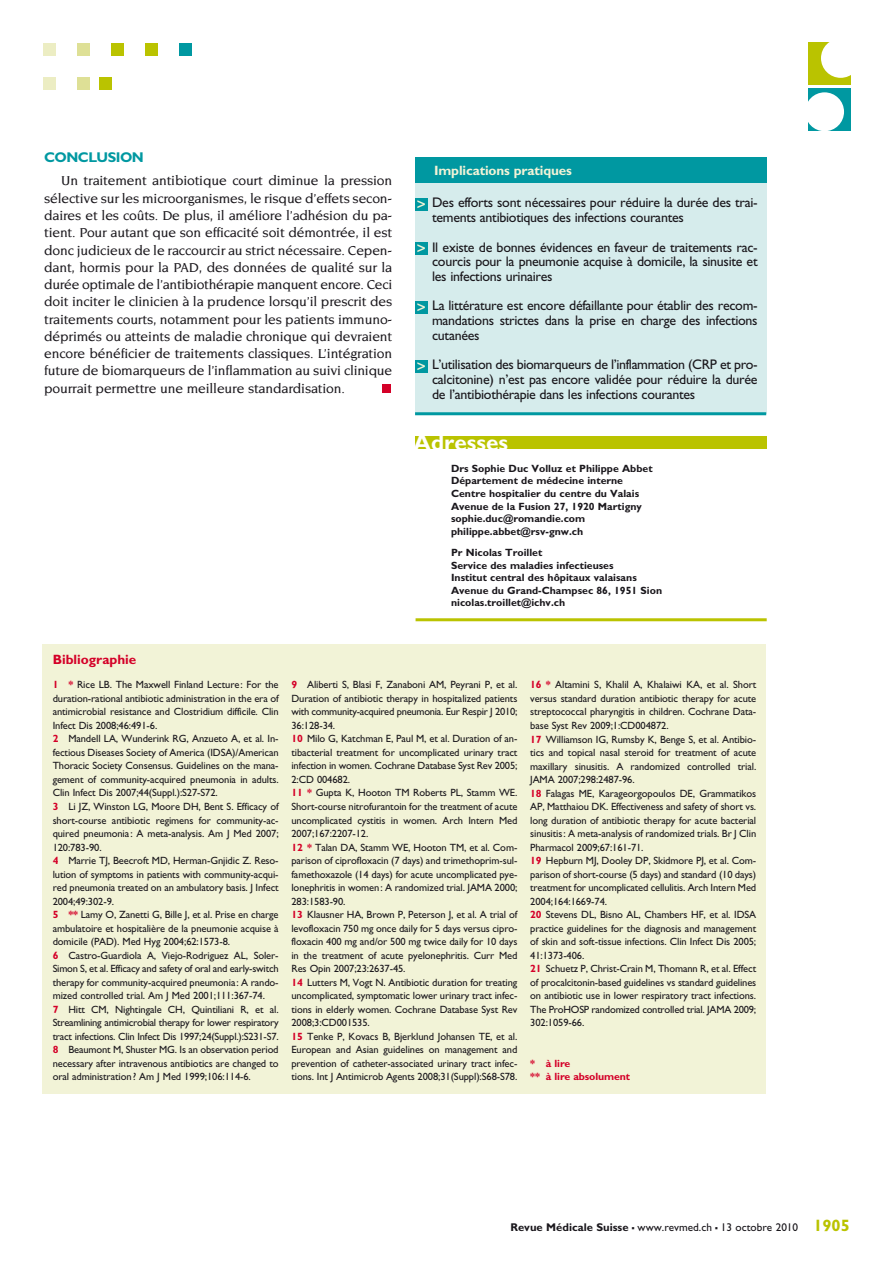
<style>
.page{position:relative;width:894px;height:1264px;background:#fff}
.page>*{position:absolute;margin:0;border:0;box-sizing:border-box;transform-origin:0 0}
.t1{font:700 22.5px "Gill Sans";color:#fff}
.t2{font:700 14.1px "Gill Sans";letter-spacing:-.035em;color:#0098a1}
.t3{font:500 13.95px/17.2px "Novarese";letter-spacing:-.01em;color:#1a171c;text-align:justify}
.t4{font:13.95px/14.7px "Gill Sans";letter-spacing:-.02em;color:#1a171c;text-align:justify}
.t5{font:700 13.5px "Gill Sans";letter-spacing:-.01em;color:#f2f3d7}
.t6{font:700 13.5px "Gill Sans";color:#d40028}
.t7{font:11.25px "Gill Sans";color:#1a171c}
.t8{font:10.5px/13.5px "Gill Sans";letter-spacing:-.01em;color:#1a171c}
.t9{font:700 10.5px/12.6px "Gill Sans";color:#1a171c}
.t10{font:700 10.5px/13.5px "Gill Sans";letter-spacing:-.01em;color:#d40028}
.s1{font-family:"Insignia";font-size:15px;color:#f2f3d7}
.s2{font-weight:700;color:#d40028}
.s3{font-weight:700}
.s4{font-weight:700;font-size:16.5px}
.s5{font-weight:700;font-size:16.5px;color:#bac300}
</style>
<div class="page">
<div style="left:179px;top:43px;width:12px;height:12px;background:#0098a1"></div>
<div style="left:145px;top:43px;width:12px;height:12px;background:#bac300"></div>
<div style="left:111px;top:43px;width:12px;height:12px;background:#bac300"></div>
<div style="left:77px;top:43px;width:12px;height:12px;background:#dee096"></div>
<div style="left:43px;top:43px;width:12px;height:12px;background:#ecedc3"></div>
<div style="left:99px;top:77px;width:12px;height:12px;background:#bac300"></div>
<div style="left:77px;top:77px;width:12px;height:12px;background:#dee096"></div>
<div style="left:43px;top:77px;width:12px;height:12px;background:#ecedc3"></div>
<div style="left:382px;top:384px;width:8px;height:8px;background:#d40028"></div>
<div style="left:808px;top:43px;width:42px;height:42px;background:#bac300"></div>
<div style="left:820px;top:38px;width:39px;height:40px;background:#fff;border-radius:50%"></div>
<div style="left:808px;top:88px;width:42px;height:42px;background:#0098a1"></div>
<div style="left:804px;top:92px;width:39px;height:39px;background:#fff;border-radius:50%"></div>
<div style="left:43px;top:644px;width:722px;height:449px;background:#f2f3d7"></div>
<div style="left:415px;top:435px;width:351px;height:13px;background:#bac300"></div>
<hr style="left:415px;top:618px;width:351px;height:3px;background:#bac300">
<div style="left:415px;top:183px;width:350px;height:230px;background:#d6ecec"></div>
<div style="left:415px;top:157px;width:350px;height:26px;background:#0098a1"></div>
<hr style="left:415px;top:412px;width:350px;height:3px;background:#0098a1">
<div style="left:415px;top:198px;width:12px;height:12px;background:#0098a1"></div>
<div style="left:415px;top:242px;width:12px;height:13px;background:#0098a1"></div>
<div style="left:415px;top:301px;width:12px;height:12px;background:#0098a1"></div>
<div style="left:415px;top:359px;width:12px;height:13px;background:#0098a1"></div>
<h2 class="t2" style="left:44px;top:149px;width:101px">CONCLUSION</h2>
<p class="t3" style="left:44px;top:172px;width:349px;text-indent:17px">Un traitement antibiotique court diminue la pression sélective sur les microorganismes, le risque d’effets secon&shy;daires et les coûts. De plus, il améliore l’adhésion du pa&shy;tient. Pour autant que son efficacité soit démontrée, il est donc judicieux de le raccourcir au strict nécessaire. Cepen&shy;dant, hormis pour la PAD, des données de qualité sur la durée optimale de l’antibiothérapie manquent encore. Ceci doit inciter le clinicien à la prudence lorsqu’il prescrit des traitements courts, notamment pour les patients immuno&shy;déprimés ou atteints de maladie chronique qui devraient encore bénéficier de traitements classiques. L’intégration future de biomarqueurs de l’inflammation au suivi clinique pourrait permettre une meilleure standardisation.</p>
<p class="t6" style="left:53px;top:651px;width:85px">Bibliographie</p>
<p class="t5" style="left:434px;top:163px;width:139px">Implications pratiques</p>
<h3 class="t4" style="left:432px;top:195px;width:327px;text-indent:-15px"><span class="s1">&gt;</span> Des efforts sont nécessaires pour réduire la durée des trai&shy;tements antibiotiques des infections courantes</h3>
<h3 class="t4" style="left:432px;top:239px;width:327px;text-indent:-15px"><span class="s1">&gt;</span> Il existe de bonnes évidences en faveur de traitements rac&shy;courcis pour la pneumonie acquise à domicile, la sinusite et les infections urinaires</h3>
<h3 class="t4" style="left:432px;top:298px;width:327px;text-indent:-15px"><span class="s1">&gt;</span> La littérature est encore défaillante pour établir des recom&shy;mandations strictes dans la prise en charge des infections cutanées</h3>
<h3 class="t4" style="left:432px;top:357px;width:327px;text-indent:-15px"><span class="s1">&gt;</span> L’utilisation des biomarqueurs de l’inflammation (CRP et pro&shy;calcitonine) n’est pas encore validée pour réduire la durée de l’antibiothérapie dans les infections courantes</h3>
<h1 class="t1" style="left:413px;top:429px;width:96px">Adresses</h1>
<p class="t9" style="left:451px;top:462px;width:203px">Drs Sophie Duc Volluz et Philippe Abbet Département de médecine interne Centre hospitalier du centre du Valais Avenue de la Fusion 27, 1920 Martigny sophie.duc@romandie.com philippe.abbet@rsv-gnw.ch</p>
<p class="t9" style="left:451px;top:546px;width:212px">Pr Nicolas Troillet<br>Service des maladies infectieuses<br>Institut central des hôpitaux valaisans<br>Avenue du Grand-Champsec 86, 1951 Sion nicolas.troillet@ichv.ch</p>
<p class="t8" style="left:53px;top:678px;width:227px"><span class="s2">1 *</span> Rice LB. The Maxwell Finland Lecture: For the duration-rational antibiotic administration in the era of antimicrobial resistance and Clostridium difficile. Clin Infect Dis 2008;46:491-6.<br><span class="s2">2</span> Mandell LA, Wunderink RG, Anzueto A, et al. In&shy;fectious Diseases Society of America (IDSA)/American Thoracic Society Consensus. Guidelines on the mana&shy;gement of community-acquired pneumonia in adults.<br>Clin Infect Dis 2007;44(Suppl.):S27-S72.<br><span class="s2">3</span> Li JZ, Winston LG, Moore DH, Bent S. Efficacy of short-course antibiotic regimens for community-ac&shy;quired pneumonia: A meta-analysis. Am J Med 2007; 120:783-90.<br><span class="s2">4</span> Marrie TJ, Beecroft MD, Herman-Gnjidic Z. Reso&shy;lution of symptoms in patients with community-acqui&shy;red pneumonia treated on an ambulatory basis. J Infect 2004;49:302-9.<br><span class="s2">5 **</span> Lamy O, Zanetti G, Bille J, et al. Prise en charge ambulatoire et hospitalière de la pneumonie acquise à domicile (PAD). Med Hyg 2004;62:1573-8.<br><span class="s2">6</span> Castro-Guardiola A, Viejo-Rodriguez AL, Soler-Simon S, et al. Efficacy and safety of oral and early-switch therapy for community-acquired pneumonia: A rando&shy;mized controlled trial. Am J Med 2001;111:367-74.<br><span class="s2">7</span> Hitt CM, Nightingale CH, Quintiliani R, et al.<br>Streamlining antimicrobial therapy for lower respiratory tract infections. Clin Infect Dis 1997;24(Suppl.):S231-S7.<br><span class="s2">8</span> Beaumont M, Shuster MG. Is an observation period necessary after intravenous antibiotics are changed to oral administration? Am J Med 1999;106:114-6.</p>
<p class="t8" style="left:291px;top:678px;width:227px"><span class="s2">9</span> Aliberti S, Blasi F, Zanaboni AM, Peyrani P, et al.<br>Duration of antibiotic therapy in hospitalized patients with community-acquired pneumonia. Eur Respir J 2010; 36:128-34.<br><span class="s2">10</span> Milo G, Katchman E, Paul M, et al. Duration of an&shy;tibacterial treatment for uncomplicated urinary tract infection in women. Cochrane Database Syst Rev 2005; 2:CD 004682.<br><span class="s2">11 *</span> Gupta K, Hooton TM Roberts PL, Stamm WE.<br>Short-course nitrofurantoin for the treatment of acute uncomplicated cystitis in women. Arch Intern Med 2007;167:2207-12.<br><span class="s2">12 *</span> Talan DA, Stamm WE, Hooton TM, et al. Com&shy;parison of ciprofloxacin (7 days) and trimethoprim-sul&shy;famethoxazole (14 days) for acute uncomplicated pye&shy;lonephritis in women: A randomized trial. JAMA 2000; 283:1583-90.<br><span class="s2">13</span> Klausner HA, Brown P, Peterson J, et al. A trial of levofloxacin 750 mg once daily for 5 days versus cipro&shy;floxacin 400 mg and/or 500 mg twice daily for 10 days in the treatment of acute pyelonephritis. Curr Med Res Opin 2007;23:2637-45.<br><span class="s2">14</span> Lutters M, Vogt N. Antibiotic duration for treating uncomplicated, symptomatic lower urinary tract infec&shy;tions in elderly women. Cochrane Database Syst Rev 2008;3:CD001535.<br><span class="s2">15</span> Tenke P, Kovacs B, Bjerklund Johansen TE, et al.<br>European and Asian guidelines on management and prevention of catheter-associated urinary tract infec&shy;tions. Int J Antimicrob Agents 2008;31(Suppl):S68-S78.</p>
<p class="t8" style="left:530px;top:678px;width:227px"><span class="s2">16 *</span> Altamini S, Khalil A, Khalaiwi KA, et al. Short versus standard duration antibiotic therapy for acute streptococcal pharyngitis in children. Cochrane Data&shy;base Syst Rev 2009;1:CD004872.<br><span class="s2">17</span> Williamson IG, Rumsby K, Benge S, et al. Antibio&shy;tics and topical nasal steroid for treatment of acute maxillary sinusitis. A randomized controlled trial.<br>JAMA 2007;298:2487-96.<br><span class="s2">18</span> Falagas ME, Karageorgopoulos DE, Grammatikos AP, Matthaiou DK. Effectiveness and safety of short vs. long duration of antibiotic therapy for acute bacterial sinusitis: A meta-analysis of randomized trials. Br J Clin Pharmacol 2009;67:161-71.<br><span class="s2">19</span> Hepburn MJ, Dooley DP, Skidmore PJ, et al. Com&shy;parison of short-course (5 days) and standard (10 days) treatment for uncomplicated cellulitis. Arch Intern Med 2004;164:1669-74.<br><span class="s2">20</span> Stevens DL, Bisno AL, Chambers HF, et al. IDSA practice guidelines for the diagnosis and management of skin and soft-tissue infections. Clin Infect Dis 2005; 41:1373-406.<br><span class="s2">21</span> Schuetz P, Christ-Crain M, Thomann R, et al. Effect of procalcitonin-based guidelines vs standard guidelines on antibiotic use in lower respiratory tract infections.<br>The ProHOSP randomized controlled trial. JAMA 2009; 302:1059-66.</p>
<p class="t10" style="left:530px;top:1056px;width:101px">* à lire<br>** à lire absolument</p>
<p class="t7" style="left:510px;top:1220px;width:341px"><span class="s3">Revue Médicale Suisse</span> <span class="s4">–</span> www.revmed.ch <span class="s4">–</span> 13 octobre 2010 <span class="s5">1905</span></p>
</div>
